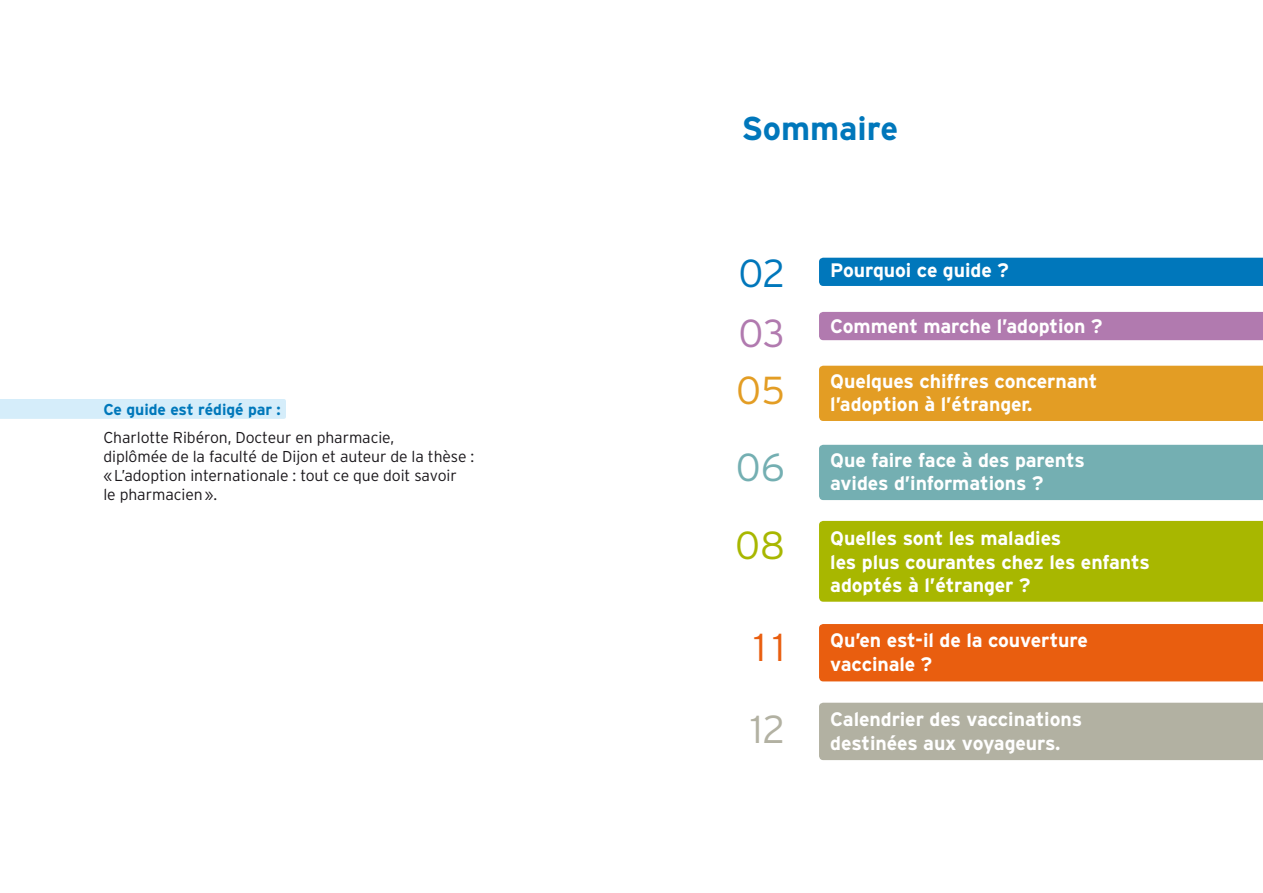
<style>
.page{position:relative;width:1263px;height:893px;background:#fff}
.page>*{position:absolute;margin:0;border:0;box-sizing:border-box;transform-origin:0 0}
.t1{font:300 39px "Interstate";color:#07b}
.t2{font:300 39px "Interstate";color:#b17aaf}
.t3{font:300 39px "Interstate";color:#e39d24}
.t4{font:300 39px "Interstate";color:#74afb2}
.t5{font:300 39px "Interstate";color:#a8b700}
.t6{font:300 39px "Interstate";color:#e95e0f}
.t7{font:300 39px "Interstate";color:#b2b1a2}
.t8{font:700 33px "Interstate";color:#07b}
.t9{font:700 19.5px/23.4px "Interstate";letter-spacing:-.005em;color:#fff}
.t10{font:300 15.75px/18.9px "Interstate";letter-spacing:-.005em;color:#1a171b}
.t11{font:700 15.75px "Interstate";letter-spacing:-.005em;color:#0078bb}
</style>
<div class="page">
<div style="left:0;top:399px;width:286px;height:20px;background:#d5edfa"></div>
<div style="left:819px;top:258px;width:444px;height:28px;background:#07b"></div>
<div style="left:819px;top:312px;width:444px;height:28px;background:#b17aaf"></div>
<div style="left:819px;top:366px;width:444px;height:55px;background:#e39d24"></div>
<div style="left:819px;top:445px;width:444px;height:55px;background:#74afb2"></div>
<div style="left:819px;top:521px;width:444px;height:81px;background:#a8b700"></div>
<div style="left:819px;top:624px;width:444px;height:57px;background:#e95e0f"></div>
<div style="left:819px;top:703px;width:444px;height:57px;background:#b2b1a2"></div>
<p class="t11" style="left:103px;top:400px;width:179px">Ce guide est rédigé par :</p>
<p class="t10" style="left:103px;top:428px;width:372px">Charlotte Ribéron, Docteur en pharmacie,<br>diplômée de la faculté de Dijon et auteur de la thèse : «L’adoption internationale : tout ce que doit savoir<br>le pharmacien».</p>
<h2 class="t8" style="left:741px;top:110px;width:158px">Sommaire</h2>
<h1 class="t1" style="left:738px;top:251px;width:48px">02</h1>
<h1 class="t2" style="left:738px;top:312px;width:48px">03</h1>
<h1 class="t3" style="left:736px;top:368px;width:50px">05</h1>
<h1 class="t4" style="left:736px;top:445px;width:50px">06</h1>
<h1 class="t5" style="left:735px;top:523px;width:51px">08</h1>
<h1 class="t6" style="left:754px;top:625px;width:33px">11</h1>
<h1 class="t7" style="left:750px;top:707px;width:36px">12</h1>
<p class="t9" style="left:830px;top:259px;width:180px">Pourquoi ce guide ?</p>
<p class="t9" style="left:830px;top:314px;width:274px">Comment marche l’adoption ?</p>
<p class="t9" style="left:830px;top:369px;width:269px">Quelques chiffres concernant l’adoption à l’étranger.</p>
<p class="t9" style="left:830px;top:448px;width:256px">Que faire face à des parents avides d’informations ?</p>
<p class="t9" style="left:830px;top:527px;width:321px">Quelles sont les maladies<br>les plus courantes chez les enfants adoptés à l’étranger ?</p>
<p class="t9" style="left:830px;top:629px;width:259px">Qu’en est-il de la couverture vaccinale ?</p>
<p class="t9" style="left:830px;top:707px;width:253px">Calendrier des vaccinations destinées aux voyageurs.</p>
</div>
